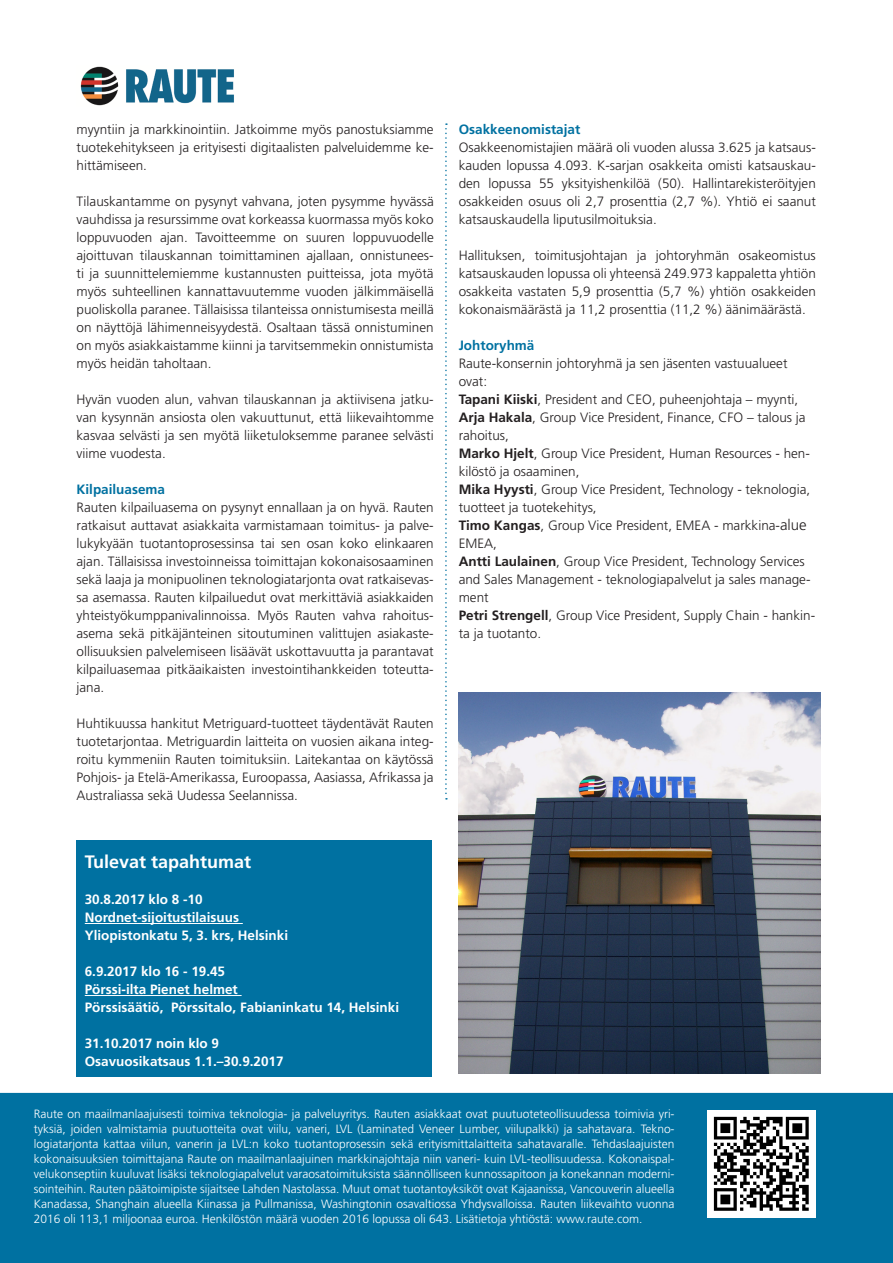
<style>
.page{position:relative;width:893px;height:1263px;background:#fff}
.page>*{position:absolute;margin:0;border:0;box-sizing:border-box;transform-origin:0 0}
.t1{font:700 18px "Frutiger LT";color:#fff}
.t2{font:300 13.5px/18px "Frutiger LT";color:#231f20;text-align:justify}
.t3{font:700 13.5px "Frutiger LT";color:#fff}
.t4{font:700 13.5px "Frutiger LT";color:#0071a1}
.t5{font:300 12px/15px "Frutiger LT";color:#fff;text-align:justify}
.s1{font-weight:700}
.s2{font-size:15px}
</style>
<div class="page">
<img style="left:80px;top:66px;width:154px;height:40px">
<div style="left:0;top:1093px;width:893px;height:170px;background:#0071a1"></div>
<img style="left:708px;top:1110px;width:107px;height:107px">
<div style="left:76px;top:840px;width:356px;height:237px;background:#0071a1"></div>
<hr style="left:85px;top:923px;width:158px;height:1px;background:#fff">
<hr style="left:85px;top:995px;width:157px;height:1px;background:#fff">
<img style="left:459px;top:692px;width:361px;height:382px">
<svg style="left:445px;top:123px;width:2px;height:676px"></svg>
<p class="t2" style="left:77px;top:121px;width:359px">myyntiin ja markkinointiin. Jatkoimme myös panostuksiamme tuotekehitykseen ja erityisesti digitaalisten palveluidemme ke&shy;hittämiseen.</p>
<p class="t2" style="left:77px;top:193px;width:359px">Tilauskantamme on pysynyt vahvana, joten pysymme hyvässä vauhdissa ja resurssimme ovat korkeassa kuormassa myös koko loppuvuoden ajan. Tavoitteemme on suuren loppuvuodelle ajoittuvan tilauskannan toimittaminen ajallaan, onnistunees&shy;ti ja suunnittelemiemme kustannusten puitteissa, jota myötä myös suhteellinen kannattavuutemme vuoden jälkimmäisellä puoliskolla paranee. Tällaisissa tilanteissa onnistumisesta meillä on näyttöjä lähimenneisyydestä. Osaltaan tässä onnistuminen on myös asiakkaistamme kiinni ja tarvitsemmekin onnistumista myös heidän taholtaan.</p>
<p class="t2" style="left:77px;top:391px;width:359px">Hyvän vuoden alun, vahvan tilauskannan ja aktiivisena jatku&shy;van kysynnän ansiosta olen vakuuttunut, että liikevaihtomme kasvaa selvästi ja sen myötä liiketuloksemme paranee selvästi viime vuodesta.</p>
<p class="t4" style="left:77px;top:482px;width:90px">Kilpailuasema</p>
<p class="t2" style="left:77px;top:499px;width:359px">Rauten kilpailuasema on pysynyt ennallaan ja on hyvä. Rauten ratkaisut auttavat asiakkaita varmistamaan toimitus- ja palve&shy;lukykyään tuotantoprosessinsa tai sen osan koko elinkaaren ajan. Tällaisissa investoinneissa toimittajan kokonaisosaaminen sekä laaja ja monipuolinen teknologiatarjonta ovat ratkaisevas&shy;sa asemassa. Rauten kilpailuedut ovat merkittäviä asiakkaiden yhteistyökumppanivalinnoissa. Myös Rauten vahva rahoitus&shy;asema sekä pitkäjänteinen sitoutuminen valittujen asiakaste&shy;ollisuuksien palvelemiseen lisäävät uskottavuutta ja parantavat kilpailuasemaa pitkäaikaisten investointihankkeiden toteutta&shy;jana.</p>
<p class="t2" style="left:77px;top:715px;width:359px">Huhtikuussa hankitut Metriguard-tuotteet täydentävät Rauten tuotetarjontaa. Metriguardin laitteita on vuosien aikana integ&shy;roitu kymmeniin Rauten toimituksiin. Laitekantaa on käytössä Pohjois- ja Etelä-Amerikassa, Euroopassa, Aasiassa, Afrikassa ja Australiassa sekä Uudessa Seelannissa.</p>
<p class="t1" style="left:85px;top:851px;width:168px">Tulevat tapahtumat</p>
<p class="t3" style="left:85px;top:891px;width:119px">30.8.2017 klo 8 -10</p>
<p class="t3" style="left:85px;top:909px;width:156px">Nordnet-sijoitustilaisuus</p>
<p class="t3" style="left:85px;top:927px;width:205px">Yliopistonkatu 5, 3. krs, Helsinki</p>
<p class="t3" style="left:85px;top:963px;width:142px">6.9.2017 klo 16 - 19.45</p>
<p class="t3" style="left:85px;top:981px;width:155px">Pörssi-ilta Pienet helmet</p>
<p class="t3" style="left:85px;top:999px;width:316px">Pörssisäätiö, Pörssitalo, Fabianinkatu 14, Helsinki</p>
<p class="t3" style="left:85px;top:1035px;width:136px">31.10.2017 noin klo 9</p>
<p class="t3" style="left:85px;top:1053px;width:200px">Osavuosikatsaus 1.1.–30.9.2017</p>
<p class="t4" style="left:459px;top:122px;width:123px">Osakkeenomistajat</p>
<p class="t2" style="left:459px;top:139px;width:359px">Osakkeenomistajien määrä oli vuoden alussa 3.625 ja katsaus&shy;kauden lopussa 4.093. K-sarjan osakkeita omisti katsauskau&shy;den lopussa 55 yksityishenkilöä (50). Hallintarekisteröityjen osakkeiden osuus oli 2,7 prosenttia (2,7 %). Yhtiö ei saanut katsauskaudella liputusilmoituksia.</p>
<p class="t2" style="left:459px;top:247px;width:359px">Hallituksen, toimitusjohtajan ja johtoryhmän osakeomistus katsauskauden lopussa oli yhteensä 249.973 kappaletta yhtiön osakkeita vastaten 5,9 prosenttia (5,7 %) yhtiön osakkeiden kokonaismäärästä ja 11,2 prosenttia (11,2 %) äänimäärästä.</p>
<p class="t4" style="left:459px;top:338px;width:77px">Johtoryhmä</p>
<p class="t2" style="left:459px;top:355px;width:330px">Raute-konsernin johtoryhmä ja sen jäsenten vastuualueet ovat:</p>
<p class="t2" style="left:459px;top:391px;width:341px"><span class="s1">Tapani Kiiski</span>, President and CEO, puheenjohtaja – myynti,</p>
<p class="t2" style="left:459px;top:409px;width:348px"><span class="s1">Arja Hakala</span>, Group Vice President, Finance, CFO – talous ja rahoitus,</p>
<p class="t2" style="left:459px;top:445px;width:353px"><span class="s1">Marko Hjelt</span>, Group Vice President, Human Resources - hen&shy;kilöstö ja osaaminen,</p>
<p class="t2" style="left:459px;top:481px;width:353px"><span class="s1">Mika Hyysti</span>, Group Vice President, Technology - teknologia, tuotteet ja tuotekehitys,</p>
<p class="t2" style="left:459px;top:517px;width:350px"><span class="s1">Timo Kangas</span>, Group Vice President, EMEA - markkina-<span class="s2">alue<br></span>EMEA,</p>
<p class="t2" style="left:459px;top:553px;width:353px;text-align:left"><span class="s1">Antti Laulainen</span>, Group Vice President, Technology Services and Sales Management - teknologiapalvelut ja sales manage&shy;ment</p>
<p class="t2" style="left:459px;top:607px;width:358px"><span class="s1">Petri Strengell</span>, Group Vice President, Supply Chain - hankin&shy;ta ja tuotanto.</p>
<p class="t5" style="left:34px;top:1107px;width:642px">Raute on maailmanlaajuisesti toimiva teknologia- ja palveluyritys. Rauten asiakkaat ovat puutuoteteollisuudessa toimivia yri&shy;tyksiä, joiden valmistamia puutuotteita ovat viilu, vaneri, LVL (Laminated Veneer Lumber, viilupalkki) ja sahatavara. Tekno&shy;logiatarjonta kattaa viilun, vanerin ja LVL:n koko tuotantoprosessin sekä erityismittalaitteita sahatavaralle. Tehdaslaajuisten kokonaisuuksien toimittajana Raute on maailmanlaajuinen markkinajohtaja niin vaneri- kuin LVL-teollisuudessa. Kokonaispal&shy;velukonseptiin kuuluvat lisäksi teknologiapalvelut varaosatoimituksista säännölliseen kunnossapitoon ja konekannan moderni&shy;sointeihin. Rauten päätoimipiste sijaitsee Lahden Nastolassa. Muut omat tuotantoyksiköt ovat Kajaanissa, Vancouverin alueella Kanadassa, Shanghain alueella Kiinassa ja Pullmanissa, Washingtonin osavaltiossa Yhdysvalloissa. Rauten liikevaihto vuonna 2016 oli 113,1 miljoonaa euroa. Henkilöstön määrä vuoden 2016 lopussa oli 643. Lisätietoja yhtiöstä: www.raute.com.</p>
</div>
